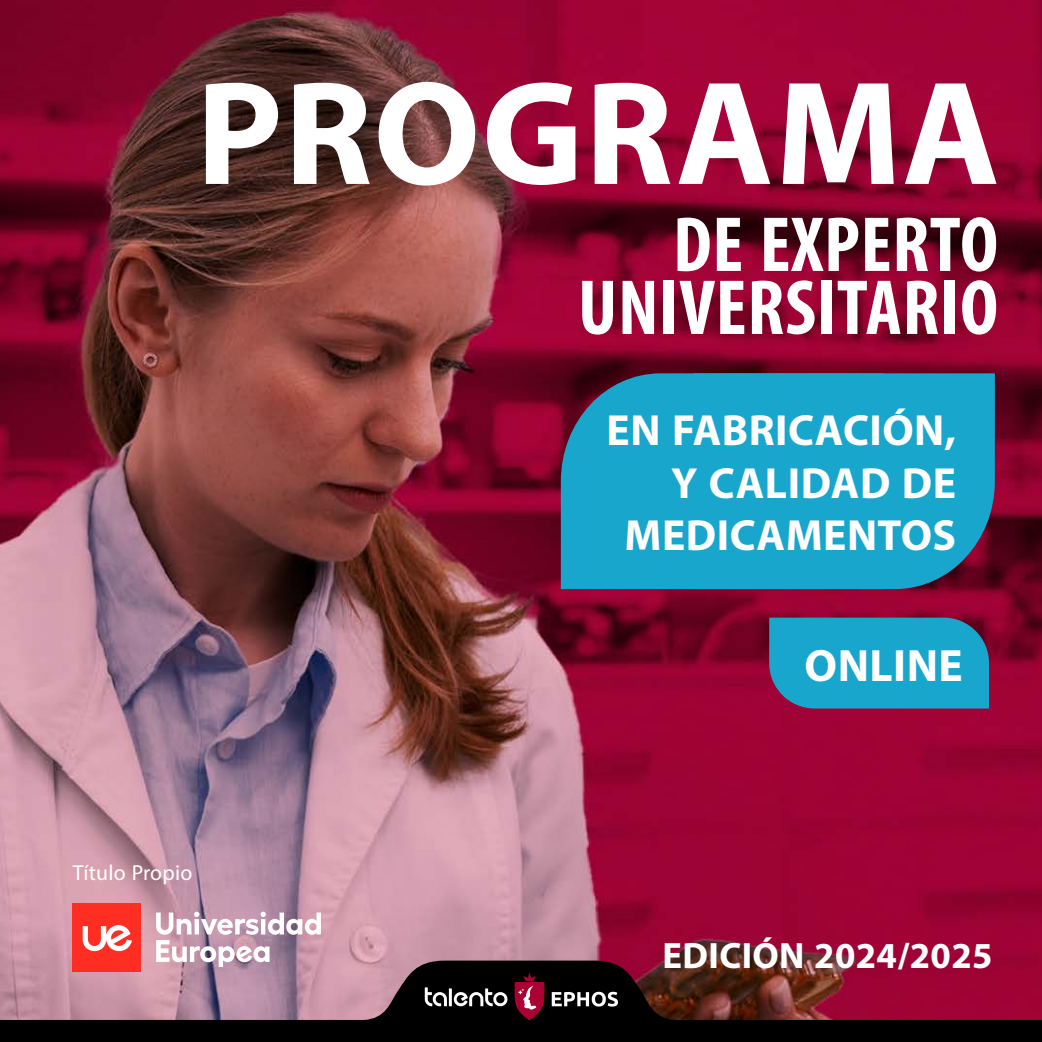
<style>
.page{position:relative;width:1042px;height:1042px;background:#fff}
.page>*{position:absolute;margin:0;border:0;box-sizing:border-box;transform-origin:0 0}
.t1{font:700 148.92px "Myriad Pro";letter-spacing:.01em;color:#fff}
.t2{font:700 condensed 78.75px/63px "Myriad Pro";letter-spacing:.01em;color:#fff;text-align:right}
.t3{font:700 45.5px "Myriad Pro";letter-spacing:.01em;color:#fff}
.t4{font:700 43.75px/52.5px "Myriad Pro";letter-spacing:.01em;color:#fff;text-align:right}
.t5{font:700 36.75px "Myriad Pro";letter-spacing:.01em;color:#fff}
.t6{font:21.7px "Myriad Pro";letter-spacing:.01em;color:#fff}
</style>
<div class="page">
<img style="left:0;top:0;width:1042px;height:960px">
<svg style="left:0;top:960px;width:1042px;height:82px;background:#5c2f3a"></svg>
<svg style="left:552px;top:992px;width:66px;height:14px"></svg>
<hr style="left:449px;top:988px;width:3px;height:18px;background:#fff">
<svg style="left:425px;top:987px;width:22px;height:19px"></svg>
<svg style="left:454px;top:988px;width:53px;height:18px"></svg>
<svg style="left:514px;top:972px;width:30px;height:48px"></svg>
<div style="left:73px;top:903px;width:68px;height:68px;background:#ff2e23"></div>
<svg style="left:83px;top:925px;width:49px;height:26px"></svg>
<svg style="left:156px;top:911px;width:165px;height:56px"></svg>
<div style="left:769px;top:617px;width:220px;height:91px;background:#18a6cd"></div>
<svg style="left:884px;top:373px;width:111px;height:216px;background:#1f95bb"></svg>
<div style="left:561px;top:373px;width:323px;height:216px;background:#18a6cd"></div>
<h1 class="t1" style="left:196px;top:37px;width:805px">PROGRAMA</h1>
<h2 class="t2" style="left:578px;top:211px;width:422px">DE EXPERTO<br>UNIVERSITARIO</h2>
<p class="t4" style="left:607px;top:402px;width:351px">EN FABRICACIÓN,<br>Y CALIDAD DE<br>MEDICAMENTOS</p>
<p class="t3" style="left:804px;top:636px;width:160px">ONLINE</p>
<p class="t6" style="left:73px;top:859px;width:121px">Título Propio</p>
<p class="t5" style="left:662px;top:932px;width:331px">EDICIÓN 2024/2025</p>
</div>
